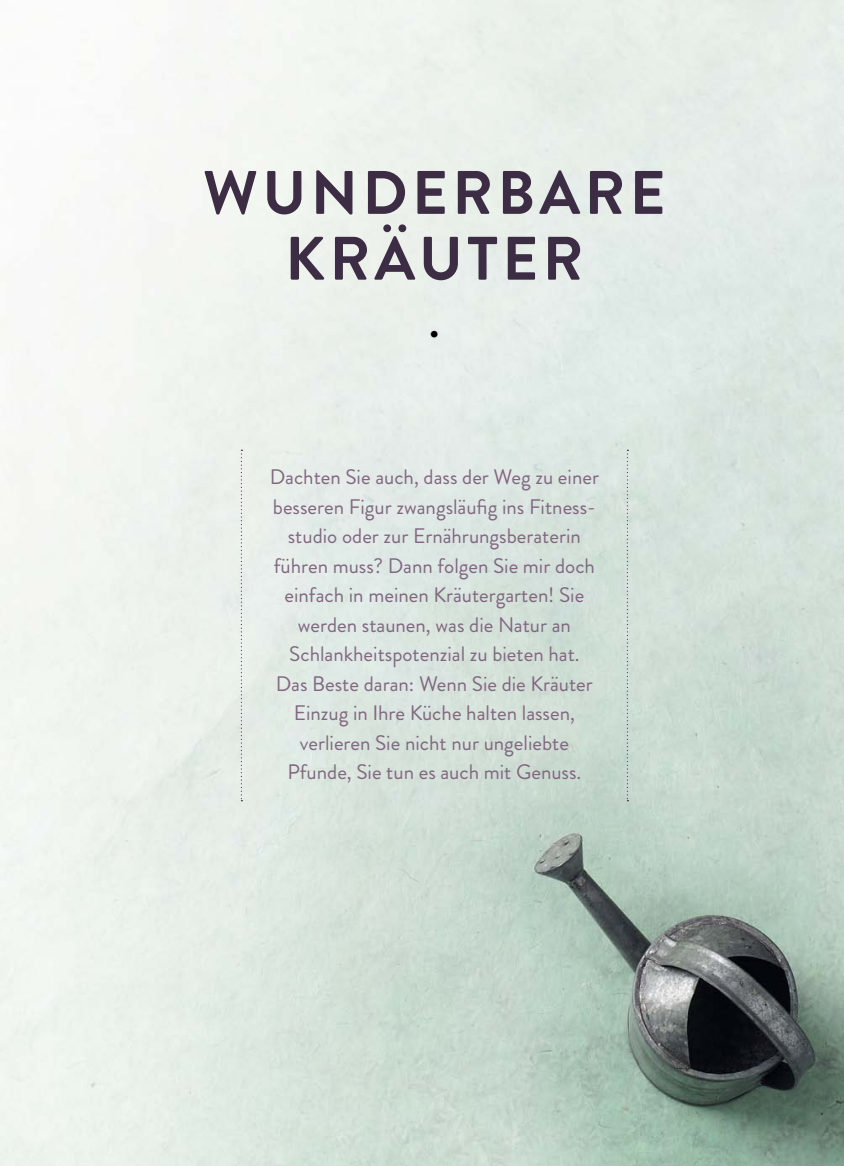
<style>
.page{position:relative;width:844px;height:1166px;background:#fff}
.page>*{position:absolute;margin:0;border:0;box-sizing:border-box;transform-origin:0 0}
.t1{font:700 61.25px/65.8px "Brandon Grotesque";letter-spacing:.07em;color:#3d2d44;text-align:center}
.t2{font:500 28px "Brandon Grotesque";color:#000}
.t3{font:21px/29.6px "Brandon Grotesque";color:#816780;text-align:center}
</style>
<div class="page">
<img style="left:0;top:0;width:843px;height:1166px">
<svg style="left:241px;top:450px;width:1px;height:351px"></svg>
<svg style="left:626px;top:450px;width:2px;height:351px"></svg>
<h1 class="t1" style="left:203px;top:163px;width:464px">WUNDERBARE<br>KRÄUTER</h1>
<h2 class="t2" style="left:429px;top:318px;width:12px">•</h2>
<p class="t3" style="left:270px;top:463px;width:330px">Dachten Sie auch, dass der Weg zu einer besseren Figur zwangsläuig ins Fitness&shy;studio oder zur Ernährungsberaterin führen muss? Dann folgen Sie mir doch einfach in meinen Kräutergarten! Sie werden staunen, was die Natur an Schlankheitspotenzial zu bieten hat.<br>Das Beste daran: Wenn Sie die Kräuter Einzug in Ihre Küche halten lassen, verlieren Sie nicht nur ungeliebte Pfunde, Sie tun es auch mit Genuss.</p>
</div>
